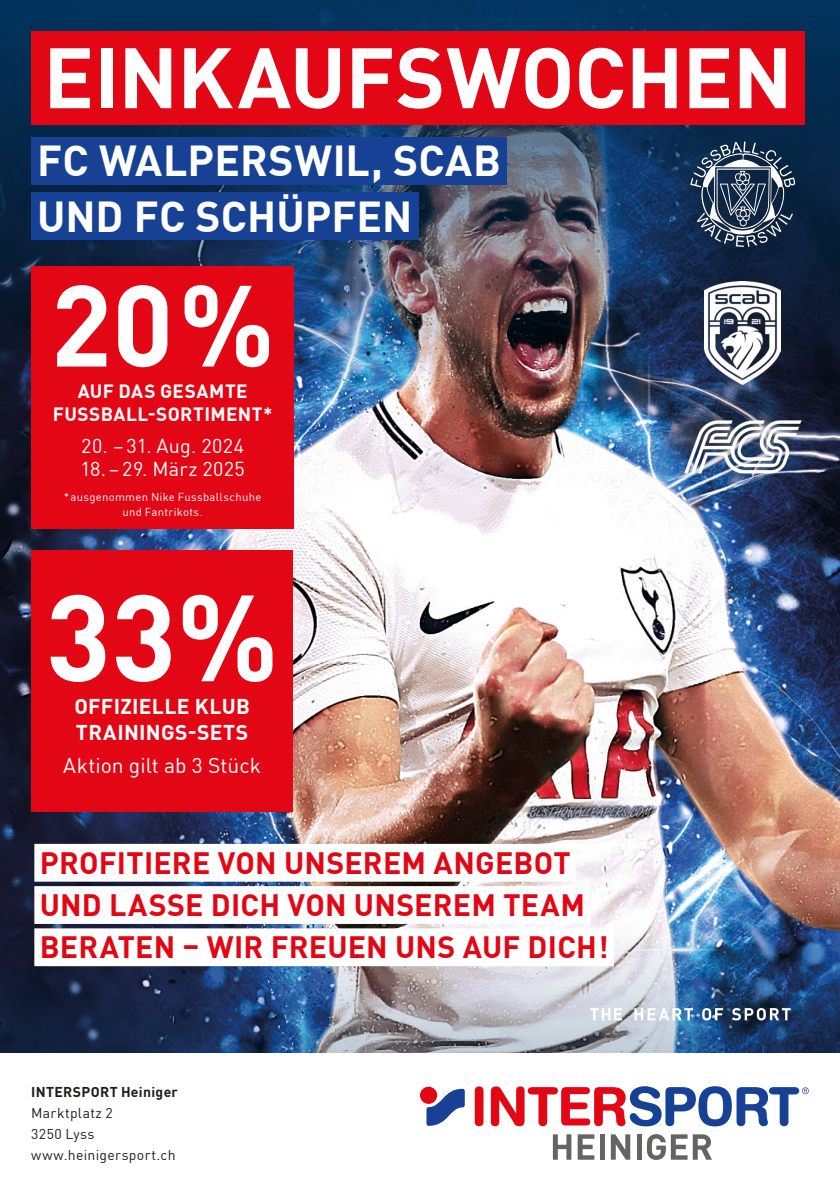
<style>
.page{position:relative;width:840px;height:1191px;background:#fff}
.page>*{position:absolute;margin:0;border:0;box-sizing:border-box;transform-origin:0 0}
.t1{font:700 120.4px "FFDIN Profor IIC";color:#fff}
.t2{font:700 113.4px "FFDIN Profor IIC";color:#fff}
.t3{font:700 84.2px "FFDIN Profor IIC";letter-spacing:-.01em;color:#fff}
.t4{font:700 42.4px "FFDIN Profor IIC";color:#fff}
.t5{font:700 30.2px/42.2px "FFDIN Profor IIC";letter-spacing:.005em;color:#e30614}
.t6{font:700 21px/25.2px "FFDIN Profor IIC";letter-spacing:.015em;color:#fff}
.t7{font:21px "FFDIN Profor IIC";color:#fff}
.t8{font:19.8px/23.8px "FFDIN Profor IIC";letter-spacing:.02em;color:#fff}
.t9{font:700 18.8px/23.8px "FFDIN Profor IIC";letter-spacing:.025em;color:#fff;text-align:center}
.t10{font:14px/21px "FFDIN Profor IIC";letter-spacing:.025em;color:#1d1d1b}
.t11{font:700 14px "FFDIN Profor IIC";letter-spacing:.025em;color:#1d1d1b}
.t12{font:11.2px/15px "FFDIN Profor IIC";letter-spacing:.025em;color:#fff;text-align:center}
</style>
<div class="page">
<img style="left:0;top:0;width:839px;height:1052px">
<div style="left:474px;top:1086px;width:9px;height:40px;background:#e30614;border-radius:4px"></div>
<svg style="left:490px;top:1086px;width:318px;height:40px"></svg>
<div style="left:420px;top:1086px;width:17px;height:17px;background:#e30614;border-radius:50%"></div>
<svg style="left:426px;top:1088px;width:38px;height:37px"></svg>
<svg style="left:552px;top:1134px;width:19px;height:25px"></svg>
<svg style="left:577px;top:1134px;width:17px;height:25px"></svg>
<div style="left:599px;top:1134px;width:5px;height:25px;background:#646463"></div>
<svg style="left:610px;top:1134px;width:20px;height:25px"></svg>
<div style="left:636px;top:1134px;width:5px;height:25px;background:#646463"></div>
<svg style="left:646px;top:1134px;width:65px;height:26px"></svg>
<svg style="left:589px;top:1008px;width:32px;height:12px"></svg>
<svg style="left:634px;top:1008px;width:58px;height:12px"></svg>
<svg style="left:701px;top:1008px;width:21px;height:12px"></svg>
<svg style="left:731px;top:1008px;width:59px;height:12px"></svg>
<div style="left:31px;top:31px;width:773px;height:93px;background:#e30614"></div>
<div style="left:31px;top:137px;width:475px;height:47px;background:#164194"></div>
<div style="left:31px;top:266px;width:263px;height:263px;background:#e30614"></div>
<div style="left:31px;top:550px;width:262px;height:262px;background:#e30614"></div>
<div style="left:31px;top:193px;width:387px;height:47px;background:#164194"></div>
<div style="left:675px;top:127px;width:134px;height:134px;background:#1d1d1b;opacity:.5"></div>
<svg style="left:690px;top:141px;width:104px;height:105px;background:#44576e"></svg>
<div style="left:688px;top:266px;width:107px;height:131px;background:#1d1d1b;opacity:.5"></div>
<img style="left:704px;top:281px;width:76px;height:103px">
<div style="left:670px;top:404px;width:144px;height:84px;background:#1d1d1b;opacity:.5"></div>
<img style="left:683px;top:419px;width:118px;height:55px">
<div style="left:34px;top:844px;width:542px;height:37px;background:#fff"></div>
<div style="left:34px;top:886px;width:556px;height:38px;background:#fff"></div>
<div style="left:34px;top:928px;width:579px;height:38px;background:#fff"></div>
<h3 class="t3" style="left:43px;top:12px;width:750px">EINKAUFSWOCHEN</h3>
<h3 class="t4" style="left:37px;top:127px;width:465px">FC WALPERSWIL, SCAB</h3>
<h3 class="t4" style="left:37px;top:183px;width:376px">UND FC SCHÜPFEN</h3>
<h2 class="t2" style="left:50px;top:237px;width:226px">20%</h2>
<p class="t9" style="left:53px;top:378px;width:221px">AUF DAS GESAMTE<br>FUSSBALL-SORTIMENT*</p>
<p class="t8" style="left:80px;top:432px;width:166px">20. –31. Aug. 2024<br>18.–29. März 2025</p>
<p class="t12" style="left:64px;top:488px;width:199px">*ausgenommen Nike Fussballschuhe und Fantrikots.</p>
<h1 class="t1" style="left:46px;top:544px;width:234px">33%</h1>
<p class="t6" style="left:74px;top:693px;width:177px">OFFIZIELLE KLUB<br>TRAININGS-SETS</p>
<p class="t7" style="left:63px;top:749px;width:199px">Aktion gilt ab 3 Stück</p>
<p class="t5" style="left:40px;top:840px;width:570px">PROFITIERE VON UNSEREM ANGEBOT<br>UND LASSE DICH VON UNSEREM TEAM<br>BERATEN – WIR FREUEN UNS AUF DICH!</p>
<p class="t11" style="left:31px;top:1080px;width:148px">INTERSPORT Heiniger</p>
<p class="t10" style="left:31px;top:1101px;width:146px">Marktplatz 2<br>3250 Lyss www.heinigersport.ch</p>
</div>
